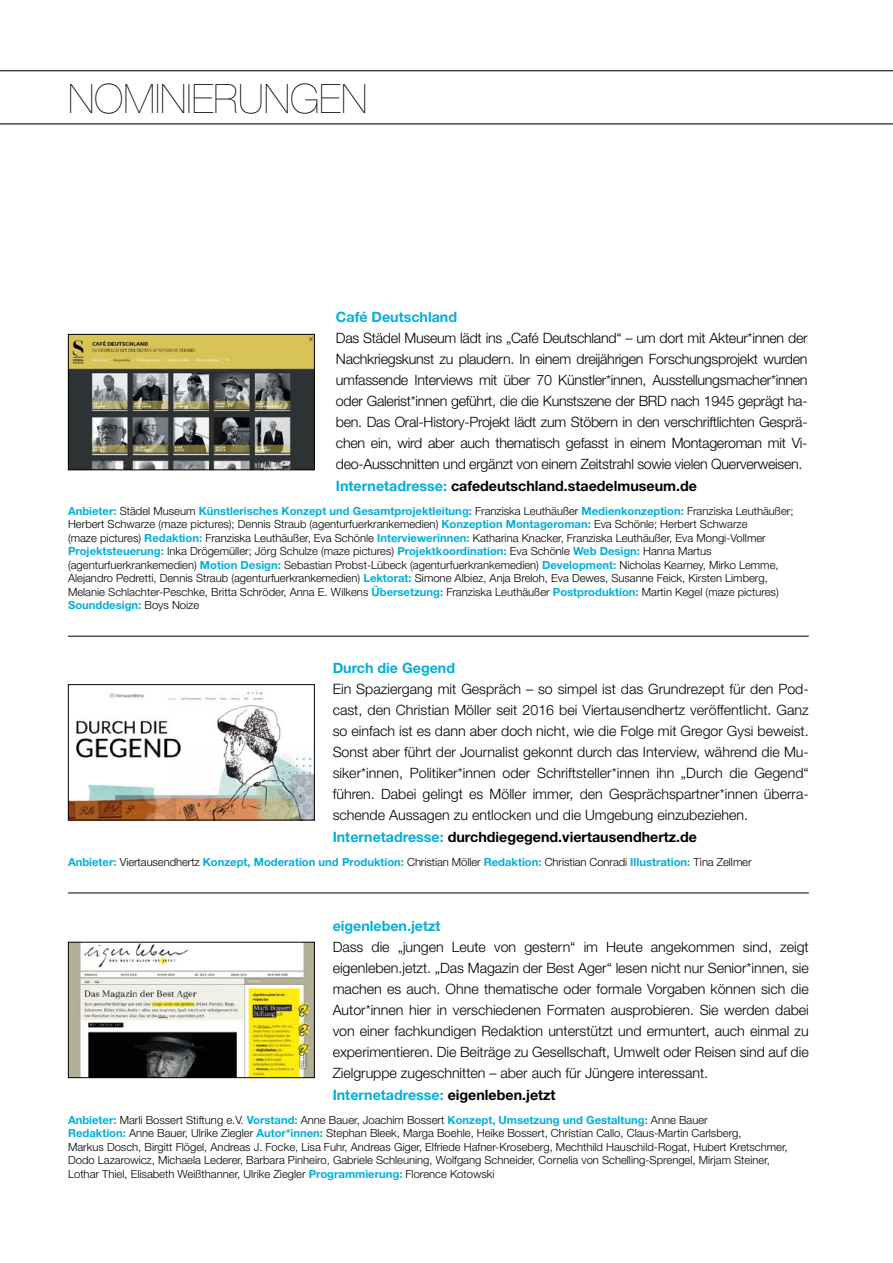
<style>
.page{position:relative;width:893px;height:1263px;background:#fff}
.page>*{position:absolute;margin:0;border:0;box-sizing:border-box;transform-origin:0 0}
.t1{font:200 40.5px "Helvetica Neue LT";color:#000}
.t2{font:300 14.25px/21.1px "Helvetica Neue LT";letter-spacing:-.005em;color:#000}
.t3{font:700 14.25px "Helvetica Neue LT";color:#00afdb}
.t4{font:300 11.25px/13.5px "Helvetica Neue LT";color:#000}
.t5{font:700 11.25px "Helvetica Neue LT";color:#00afdb}
.s1{font-weight:700;color:#00afdb}
.s2{font-weight:700}
.s3{font-weight:300;color:#000}
</style>
<div class="page">
<hr style="left:0;top:70px;width:893px;height:1px;background:#000">
<hr style="left:0;top:123px;width:893px;height:1px;background:#000">
<hr style="left:68px;top:893px;width:741px;height:1px;background:#000">
<img style="left:70px;top:944px;width:243px;height:132px">
<div style="left:68px;top:942px;width:247px;height:136px;border:1px solid #000"></div>
<img style="left:70px;top:691px;width:243px;height:127px">
<div style="left:68px;top:684px;width:247px;height:136px;border:1px solid #000"></div>
<img style="left:70px;top:336px;width:243px;height:132px">
<div style="left:68px;top:334px;width:247px;height:136px;border:1px solid #000"></div>
<hr style="left:68px;top:636px;width:741px;height:1px;background:#000">
<h1 class="t1" style="left:68px;top:75px;width:301px">NOMINIERUNGEN</h1>
<p class="t3" style="left:336px;top:308px;width:123px">Café Deutschland</p>
<p class="t2" style="left:336px;top:327px;width:473px">Das Städel Museum lädt ins „Café Deutschland“ – um dort mit Akteur*innen der Nachkriegskunst zu plaudern. In einem dreijährigen Forschungsprojekt wurden umfassende Interviews mit über 70 Künstler*innen, Ausstellungsmacher*innen oder Galerist*innen geführt, die die Kunstszene der BRD nach 1945 geprägt ha&shy;ben. Das Oral-History-Projekt lädt zum Stöbern in den verschriftlichten Gesprä&shy;chen ein, wird aber auch thematisch gefasst in einem Montageroman mit Vi&shy;deo-Ausschnitten und ergänzt von einem Zeitstrahl sowie vielen Querverweisen.<br><span class="s1">Internetadresse:</span> <span class="s2">cafedeutschland.staedelmuseum.de</span></p>
<p class="t4" style="left:68px;top:504px;width:727px"><span class="s1">Anbieter:</span> Städel Museum <span class="s1">Künstlerisches Konzept und Gesamtprojektleitung:</span> Franziska Leuthäußer <span class="s1">Medienkonzeption:</span> Franziska Leuthäußer; Herbert Schwarze (maze pictures); Dennis Straub (agenturfuerkrankemedien) <span class="s1">Konzeption Montageroman:</span> Eva Schönle; Herbert Schwarze<br>(maze pictures) <span class="s1">Redaktion:</span> Franziska Leuthäußer, Eva Schönle <span class="s1">Interviewerinnen:</span> Katharina Knacker, Franziska Leuthäußer, Eva Mongi-Vollmer <span class="s1">Projektsteuerung:</span> Inka Drögemüller; Jörg Schulze (maze pictures) <span class="s1">Projektkoordination:</span> Eva Schönle <span class="s1">Web Design:</span> Hanna Martus (agenturfuerkrankemedien) <span class="s1">Motion Design:</span> Sebastian Probst-Lübeck (agenturfuerkrankemedien) <span class="s1">Development:</span> Nicholas Kearney, Mirko Lemme, Alejandro Pedretti, Dennis Straub (agenturfuerkrankemedien) <span class="s1">Lektorat:</span> Simone Albiez, Anja Breloh, Eva Dewes, Susanne Feick, Kirsten Limberg, Melanie Schlachter-Peschke, Britta Schröder, Anna E. Wilkens <span class="s1">Übersetzung:</span> Franziska Leuthäußer <span class="s1">Postproduktion:</span> Martin Kegel (maze pictures)<br><span class="s1">Sounddesign:</span> Boys Noize</p>
<p class="t3" style="left:333px;top:659px;width:124px">Durch die Gegend</p>
<p class="t2" style="left:333px;top:678px;width:478px">Ein Spaziergang mit Gespräch – so simpel ist das Grundrezept für den Pod&shy;cast, den Christian Möller seit 2016 bei Viertausendhertz veröffentlicht. Ganz so einfach ist es dann aber doch nicht, wie die Folge mit Gregor Gysi beweist.<br>Sonst aber führt der Journalist gekonnt durch das Interview, während die Mu&shy;siker*innen, Politiker*innen oder Schriftsteller*innen ihn „Durch die Gegend“ führen. Dabei gelingt es Möller immer, den Gesprächspartner*innen überra&shy;schende Aussagen zu entlocken und die Umgebung einzubeziehen.<br><span class="s1">Internetadresse:</span> <span class="s2">durchdiegegend.viertausendhertz.de</span></p>
<p class="t5" style="left:68px;top:855px;width:685px">Anbieter: <span class="s3">Viertausendhertz</span> Konzept, Moderation und Produktion: <span class="s3">Christian Möller</span> Redaktion: <span class="s3">Christian Conradi</span> Illustration: <span class="s3">Tina Zellmer</span></p>
<p class="t3" style="left:333px;top:917px;width:109px">eigenleben.jetzt</p>
<p class="t2" style="left:333px;top:936px;width:478px">Dass die „jungen Leute von gestern“ im Heute angekommen sind, zeigt eigenleben.jetzt. „Das Magazin der Best Ager“ lesen nicht nur Senior*innen, sie machen es auch. Ohne thematische oder formale Vorgaben können sich die Autor*innen hier in verschiedenen Formaten ausprobieren. Sie werden dabei von einer fachkundigen Redaktion unterstützt und ermuntert, auch einmal zu experimentieren. Die Beiträge zu Gesellschaft, Umwelt oder Reisen sind auf die Zielgruppe zugeschnitten – aber auch für Jüngere interessant.<br><span class="s1">Internetadresse:</span> <span class="s2">eigenleben.jetzt</span></p>
<p class="t4" style="left:68px;top:1113px;width:721px"><span class="s1">Anbieter:</span> Marli Bossert Stiftung e.V. <span class="s1">Vorstand:</span> Anne Bauer, Joachim Bossert <span class="s1">Konzept, Umsetzung und Gestaltung:</span> Anne Bauer<br><span class="s1">Redaktion:</span> Anne Bauer, Ulrike Ziegler <span class="s1">Autor*innen:</span> Stephan Bleek, Marga Boehle, Heike Bossert, Christian Callo, Claus-Martin Carlsberg,<br>Markus Dosch, Birgitt Flögel, Andreas J. Focke, Lisa Fuhr, Andreas Giger, Elfriede Hafner-Kroseberg, Mechthild Hauschild-Rogat, Hubert Kretschmer, Dodo Lazarowicz, Michaela Lederer, Barbara Pinheiro, Gabriele Schleuning, Wolfgang Schneider, Cornelia von Schelling-Sprengel, Mirjam Steiner, Lothar Thiel, Elisabeth Weißthanner, Ulrike Ziegler <span class="s1">Programmierung:</span> Florence Kotowski</p>
</div>
